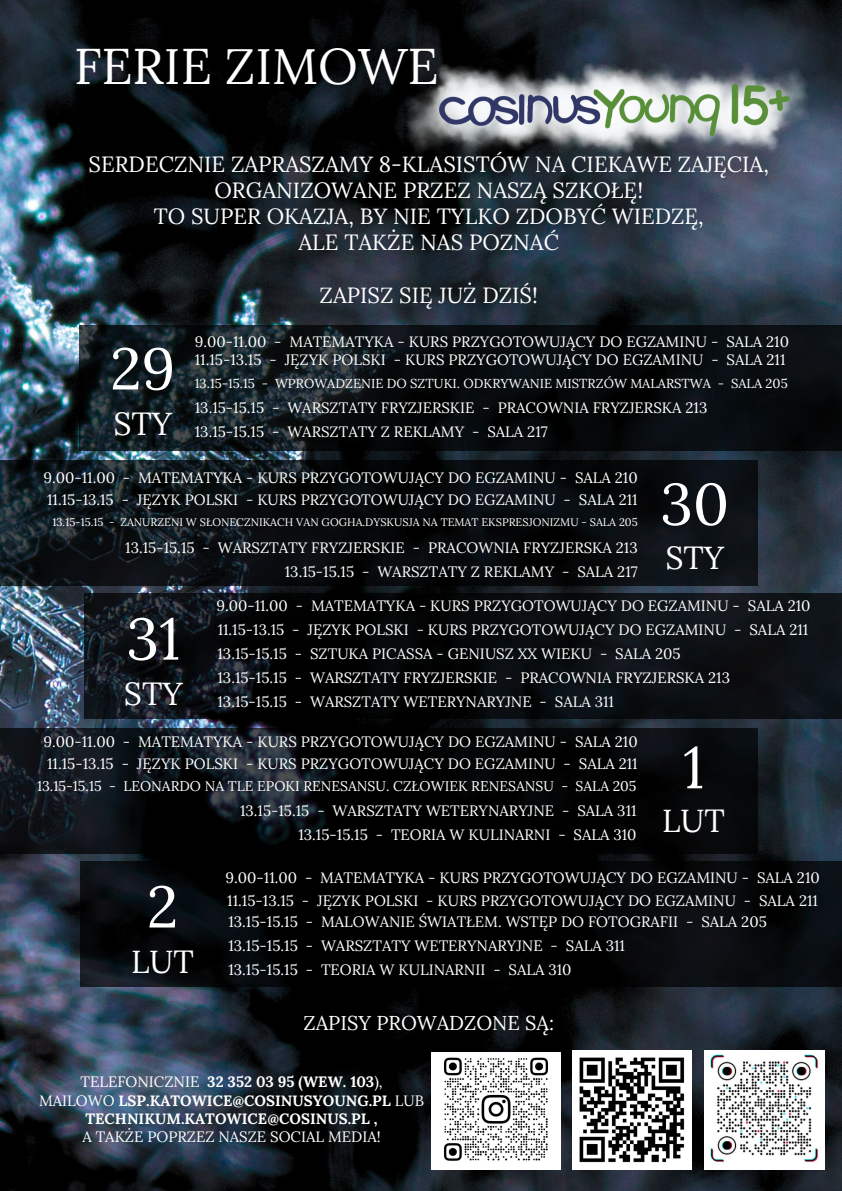
<style>
.page{position:relative;width:842px;height:1191px;background:#fff}
.page>*{position:absolute;margin:0;border:0;box-sizing:border-box;transform-origin:0 0}
.t1{font:58.5px "Lora";color:#fff}
.t2{font:50px "Lora";color:#fff}
.t3{font:31.9px "Lora";color:#fff}
.t4{font:22px/26.2px "Lora";color:#fff;text-align:center}
.t5{font:20px "Lora";color:#fff}
.t6{font:15px "Lora";color:#fff}
.t7{font:700 15px/18px "Lora";color:#fff;text-align:center}
.t8{font:14px "Lora";color:#fff}
.t9{font:13px "Lora";color:#fff}
.t10{font:11px "Lora";color:#fff}
.s1{font-weight:400}
</style>
<div class="page">
<img style="left:0;top:0;width:842px;height:1190px">
<img style="left:402px;top:65px;width:171px;height:92px">
<img style="left:508px;top:63px;width:144px;height:92px">
<img style="left:547px;top:64px;width:170px;height:92px">
<img style="left:652px;top:61px;width:160px;height:93px">
<img style="left:439px;top:84px;width:351px;height:51px">
<svg style="left:80px;top:325px;width:762px;height:125px;fill:#080d10"></svg>
<svg style="left:0;top:460px;width:758px;height:126px;fill:#090d10"></svg>
<svg style="left:84px;top:593px;width:758px;height:126px;fill:#0a0d10"></svg>
<svg style="left:0;top:728px;width:758px;height:125px;fill:#040607"></svg>
<svg style="left:80px;top:861px;width:762px;height:125px;fill:#010202"></svg>
<img style="left:432px;top:1052px;width:128px;height:117px">
<img style="left:573px;top:1050px;width:118px;height:119px">
<img style="left:704px;top:1050px;width:120px;height:119px">
<p class="t2" style="left:74px;top:34px;width:366px">FERIE ZIMOWE</p>
<p class="t4" style="left:89px;top:150px;width:682px">SERDECZNIE ZAPRASZAMY 8-KLASISTÓW NA CIEKAWE ZAJĘCIA,<br>ORGANIZOWANE PRZEZ NASZĄ SZKOŁĘ!</p>
<p class="t4" style="left:154px;top:203px;width:552px">TO SUPER OKAZJA, BY NIE TYLKO ZDOBYĆ WIEDZĘ,</p>
<p class="t4" style="left:298px;top:229px;width:262px">ALE TAKŻE NAS POZNAĆ</p>
<p class="t4" style="left:320px;top:282px;width:220px">ZAPISZ SIĘ JUŻ DZIŚ!</p>
<p class="t1" style="left:110px;top:330px;width:67px">29</p>
<p class="t3" style="left:113px;top:402px;width:60px">STY</p>
<p class="t6" style="left:195px;top:332px;width:596px">9.00-11.00 - MATEMATYKA - KURS PRZYGOTOWUJĄCY DO EGZAMINU - SALA 210</p>
<p class="t6" style="left:195px;top:350px;width:592px">11.15-13.15 - JĘZYK POLSKI - KURS PRZYGOTOWUJĄCY DO EGZAMINU - SALA 211</p>
<p class="t9" style="left:195px;top:375px;width:594px">13.15-15.15 - WPROWADZENIE DO SZTUKI. ODKRYWANIE MISTRZÓW MALARSTWA - SALA 205</p>
<p class="t6" style="left:195px;top:398px;width:514px">13.15-15.15 - WARSZTATY FRYZJERSKIE - PRACOWNIA FRYZJERSKA 213</p>
<p class="t6" style="left:195px;top:422px;width:354px">13.15-15.15 - WARSZTATY Z REKLAMY - SALA 217</p>
<p class="t6" style="left:44px;top:467px;width:596px">9.00-11.00 - MATEMATYKA - KURS PRZYGOTOWUJĄCY DO EGZAMINU - SALA 210</p>
<p class="t6" style="left:47px;top:489px;width:592px">11.15-13.15 - JĘZYK POLSKI - KURS PRZYGOTOWUJĄCY DO EGZAMINU - SALA 211</p>
<p class="t10" style="left:53px;top:515px;width:587px">13.15-15.15 - ZANURZENI W SŁONECZNIKACH VAN GOGHA.DYSKUSJA NA TEMAT EKSPRESJONIZMU - SALA 205</p>
<p class="t6" style="left:125px;top:537px;width:514px">13.15-15.15 - WARSZTATY FRYZJERSKIE - PRACOWNIA FRYZJERSKA 213</p>
<p class="t6" style="left:285px;top:561px;width:354px">13.15-15.15 - WARSZTATY Z REKLAMY - SALA 217</p>
<p class="t1" style="left:660px;top:466px;width:70px">30</p>
<p class="t3" style="left:665px;top:536px;width:60px">STY</p>
<p class="t1" style="left:126px;top:600px;width:55px">31</p>
<p class="t3" style="left:124px;top:672px;width:60px">STY</p>
<p class="t6" style="left:216px;top:596px;width:596px">9.00-11.00 - MATEMATYKA - KURS PRZYGOTOWUJĄCY DO EGZAMINU - SALA 210</p>
<p class="t6" style="left:218px;top:620px;width:592px">11.15-13.15 - JĘZYK POLSKI - KURS PRZYGOTOWUJĄCY DO EGZAMINU - SALA 211</p>
<p class="t6" style="left:218px;top:644px;width:465px">13.15-15.15 - SZTUKA PICASSA - GENIUSZ XX WIEKU - SALA 205</p>
<p class="t6" style="left:218px;top:668px;width:514px">13.15-15.15 - WARSZTATY FRYZJERSKIE - PRACOWNIA FRYZJERSKA 213</p>
<p class="t6" style="left:218px;top:692px;width:398px">13.15-15.15 - WARSZTATY WETERYNARYJNE - SALA 311</p>
<p class="t6" style="left:44px;top:731px;width:596px">9.00-11.00 - MATEMATYKA - KURS PRZYGOTOWUJĄCY DO EGZAMINU - SALA 210</p>
<p class="t6" style="left:47px;top:753px;width:592px">11.15-13.15 - JĘZYK POLSKI - KURS PRZYGOTOWUJĄCY DO EGZAMINU - SALA 211</p>
<p class="t8" style="left:37px;top:777px;width:601px">13.15-15.15 - LEONARDO NA TLE EPOKI RENESANSU. CZŁOWIEK RENESANSU - SALA 205</p>
<p class="t6" style="left:240px;top:800px;width:398px">13.15-15.15 - WARSZTATY WETERYNARYJNE - SALA 311</p>
<p class="t6" style="left:298px;top:824px;width:340px">13.15-15.15 - TEORIA W KULINARNI - SALA 310</p>
<p class="t1" style="left:683px;top:729px;width:23px">1</p>
<p class="t3" style="left:662px;top:800px;width:64px">LUT</p>
<p class="t1" style="left:147px;top:868px;width:33px">2</p>
<p class="t3" style="left:131px;top:940px;width:64px">LUT</p>
<p class="t6" style="left:226px;top:867px;width:596px">9.00-11.00 - MATEMATYKA - KURS PRZYGOTOWUJĄCY DO EGZAMINU - SALA 210</p>
<p class="t6" style="left:227px;top:891px;width:592px">11.15-13.15 - JĘZYK POLSKI - KURS PRZYGOTOWUJĄCY DO EGZAMINU - SALA 211</p>
<p class="t6" style="left:228px;top:912px;width:540px">13.15-15.15 - MALOWANIE ŚWIATŁEM. WSTĘP DO FOTOGRAFII - SALA 205</p>
<p class="t6" style="left:228px;top:936px;width:398px">13.15-15.15 - WARSZTATY WETERYNARYJNE - SALA 311</p>
<p class="t6" style="left:228px;top:960px;width:345px">13.15-15.15 - TEORIA W KULINARNII - SALA 310</p>
<p class="t5" style="left:304px;top:1009px;width:252px">ZAPISY PROWADZONE SĄ:</p>
<p class="t7" style="left:80px;top:1072px;width:304px"><span class="s1">TELEFONICZNIE</span> 32 352 03 95 (WEW. 103<span class="s1">),</span></p>
<p class="t7" style="left:39px;top:1090px;width:387px"><span class="s1">MAILOWO</span> LSP.KATOWICE@COSINUSYOUNG.PL <span class="s1">LUB<br></span>TECHNIKUM.KATOWICE@COSINUS.PL ,</p>
<p class="t6" style="left:82px;top:1126px;width:300px">A TAKŻE POPRZEZ NASZE SOCIAL MEDIA!</p>
</div>
